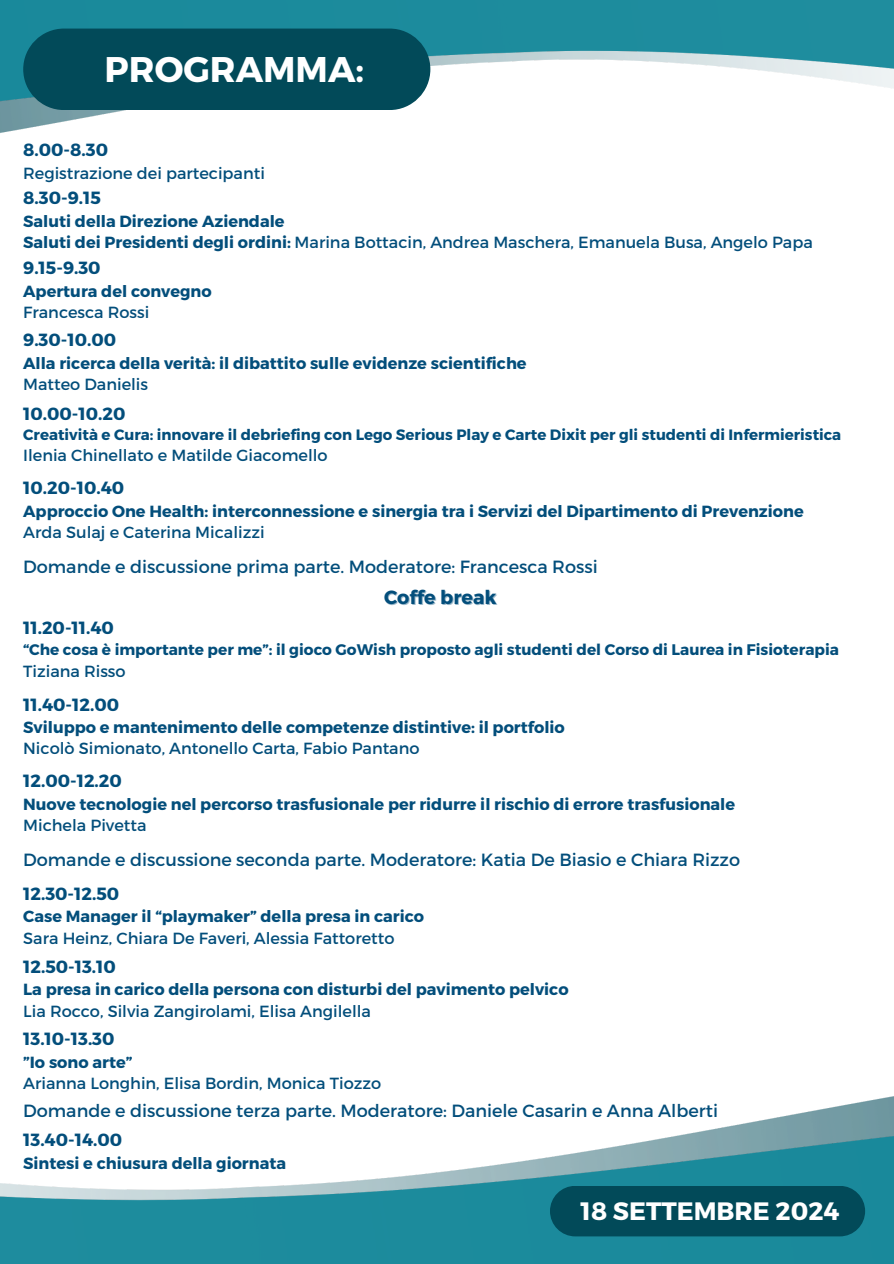
<style>
.page{position:relative;width:894px;height:1264px;background:#fff}
.page>*{position:absolute;margin:0;border:0;box-sizing:border-box;transform-origin:0 0}
.t1{font:700 35.7px "Montserrat";color:#fff}
.t2{font:700 25.2px "Montserrat";color:#fff}
.t3{font:700 19.2px "Montserrat";color:#034e7b}
.t4{font:17.7px "Montserrat";color:#034e7b}
.t5{font:700 17.7px "Montserrat";color:#034e7b}
.t6{font:700 16.2px/21.3px "Montserrat";color:#034e7b}
.t7{font:16.2px "Montserrat";color:#034e7b}
.t8{font:700 15.3px "Montserrat";color:#034e7b}
.t9{font:700 15px "Montserrat";color:#034e7b}
.s1{font-weight:400}
</style>
<div class="page">
<img style="left:0;top:1107px;width:893px;height:156px">
<img style="left:0;top:0;width:893px;height:123px">
<div style="left:23px;top:29px;width:407px;height:81px;background:#024a59;border-radius:41px"></div>
<div style="left:550px;top:1185px;width:314px;height:51px;background:#024a59;border-radius:25px"></div>
<p class="t1" style="left:105px;top:46px;width:261px">PROGRAMMA:</p>
<p class="t5" style="left:23px;top:138px;width:86px">8.00-8.30</p>
<p class="t7" style="left:23px;top:162px;width:243px">Registrazione dei partecipanti</p>
<p class="t5" style="left:23px;top:186px;width:79px">8.30-9.15</p>
<p class="t6" style="left:23px;top:210px;width:790px">Saluti della Direzione Aziendale<br>Saluti dei Presidenti degli ordini: <span class="s1">Marina Bottacin, Andrea Maschera, Emanuela Busa, Angelo Papa</span></p>
<p class="t5" style="left:23px;top:256px;width:79px">9.15-9.30</p>
<p class="t6" style="left:23px;top:279px;width:190px">Apertura del convegno</p>
<p class="t7" style="left:23px;top:302px;width:128px">Francesca Rossi</p>
<p class="t5" style="left:23px;top:329px;width:94px">9.30-10.00</p>
<p class="t6" style="left:23px;top:352px;width:505px">Alla ricerca della verità: il dibattito sulle evidenze scientifiche</p>
<p class="t7" style="left:23px;top:374px;width:126px">Matteo Danielis</p>
<p class="t5" style="left:23px;top:402px;width:104px">10.00-10.20</p>
<p class="t9" style="left:23px;top:425px;width:819px">Creatività e Cura: innovare il debriefing con Lego Serious Play e Carte Dixit per gli studenti di Infermieristica</p>
<p class="t7" style="left:23px;top:445px;width:306px">Ilenia Chinellato e Matilde Giacomello</p>
<p class="t5" style="left:23px;top:476px;width:103px">10.20-10.40</p>
<p class="t6" style="left:23px;top:499px;width:781px">Approccio One Health: interconnessione e sinergia tra i Servizi del Dipartimento di Prevenzione</p>
<p class="t7" style="left:23px;top:521px;width:243px">Arda Sulaj e Caterina Micalizzi</p>
<h4 class="t4" style="left:23px;top:555px;width:576px">Domande e discussione prima parte. Moderatore: Francesca Rossi</h4>
<p class="t3" style="left:384px;top:584px;width:114px">Coffe break</p>
<p class="t5" style="left:23px;top:616px;width:92px">11.20-11.40</p>
<p class="t8" style="left:23px;top:640px;width:817px">“Che cosa è importante per me”: il gioco GoWish proposto agli studenti del Corso di Laurea in Fisioterapia</p>
<p class="t7" style="left:23px;top:660px;width:104px">Tiziana Risso</p>
<p class="t5" style="left:23px;top:692px;width:97px">11.40-12.00</p>
<p class="t6" style="left:23px;top:715px;width:543px">Sviluppo e mantenimento delle competenze distintive: il portfolio</p>
<p class="t7" style="left:23px;top:738px;width:397px">Nicolò Simionato, Antonello Carta, Fabio Pantano</p>
<p class="t5" style="left:23px;top:769px;width:100px">12.00-12.20</p>
<p class="t6" style="left:23px;top:792px;width:713px">Nuove tecnologie nel percorso trasfusionale per ridurre il rischio di errore trasfusionale</p>
<p class="t7" style="left:23px;top:814px;width:125px">Michela Pivetta</p>
<h3 class="t4" style="left:23px;top:848px;width:718px">Domande e discussione seconda parte. Moderatore: Katia De Biasio e Chiara Rizzo</h3>
<p class="t5" style="left:23px;top:881px;width:97px">12.30-12.50</p>
<p class="t6" style="left:23px;top:905px;width:402px">Case Manager il “playmaker” della presa in carico</p>
<p class="t7" style="left:23px;top:927px;width:372px">Sara Heinz, Chiara De Faveri, Alessia Fattoretto</p>
<p class="t5" style="left:23px;top:955px;width:94px">12.50-13.10</p>
<p class="t6" style="left:23px;top:978px;width:546px">La presa in carico della persona con disturbi del pavimento pelvico</p>
<p class="t7" style="left:23px;top:1000px;width:349px">Lia Rocco, Silvia Zangirolami, Elisa Angilella</p>
<p class="t5" style="left:23px;top:1027px;width:93px">13.10-13.30</p>
<p class="t6" style="left:23px;top:1050px;width:111px">”Io sono arte”</p>
<p class="t7" style="left:23px;top:1072px;width:359px">Arianna Longhin, Elisa Bordin, Monica Tiozzo</p>
<h4 class="t4" style="left:23px;top:1099px;width:696px">Domande e discussione terza parte. Moderatore: Daniele Casarin e Anna Alberti</h4>
<p class="t5" style="left:23px;top:1128px;width:101px">13.40-14.00</p>
<p class="t6" style="left:23px;top:1151px;width:264px">Sintesi e chiusura della giornata</p>
<h1 class="t2" style="left:580px;top:1194px;width:260px">18 SETTEMBRE 2024</h1>
</div>
